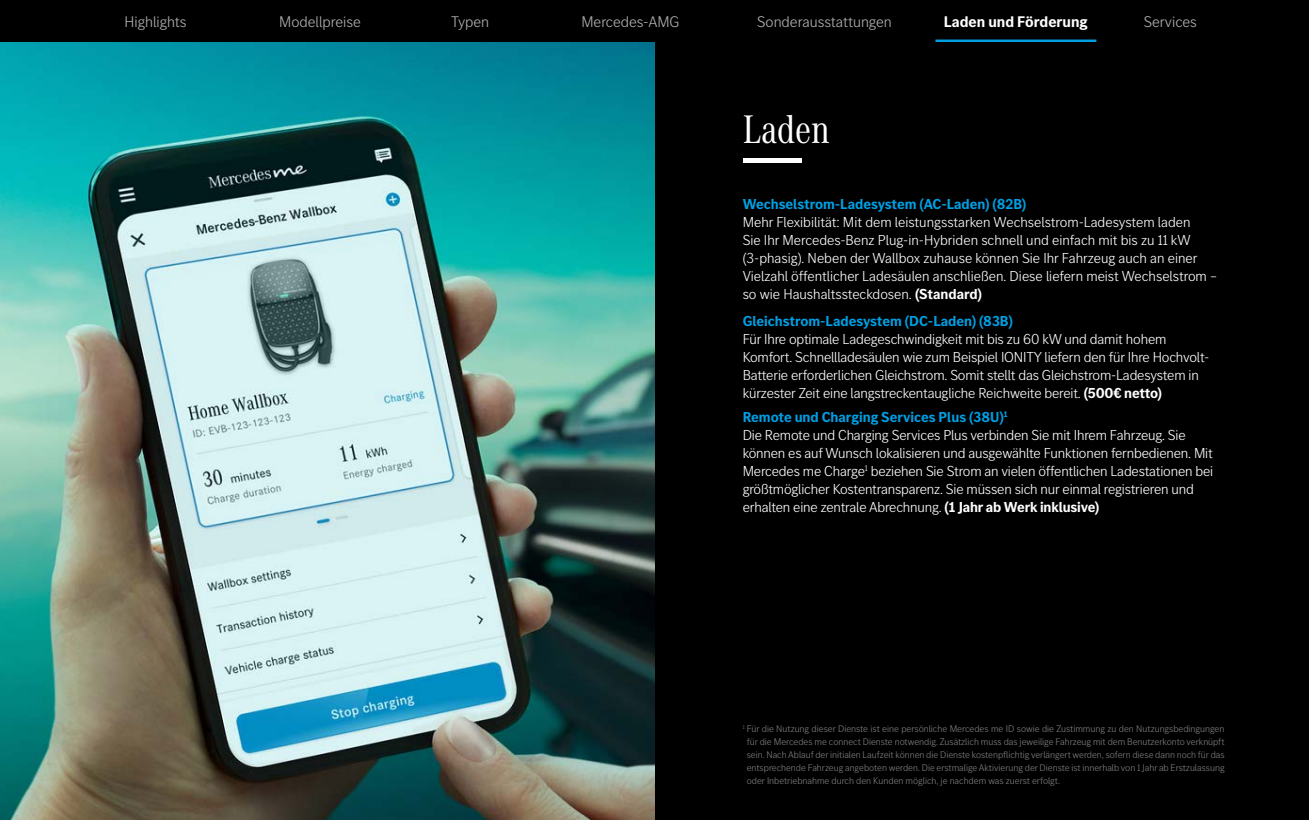
<style>
.page{position:relative;width:1309px;height:820px;background:#fff}
.page>*{position:absolute;margin:0;border:0;box-sizing:border-box;transform-origin:0 0}
.t1{font:41.4px "MB Corpo A Title Cond";color:#fff}
.t2{font:300 16px "MB Corpo S Title";color:#b2b2b2}
.t3{font:700 16px "MB Corpo S Title";color:#fff}
.t4{font:300 15px/18px "MB Corpo S Title";letter-spacing:-.01em;color:#fff}
.t5{font:700 15px "MB Corpo S Title";color:#009fe3}
.t6{font:300 10px/13px "MB Corpo S Title";color:#808080;text-align:justify}
.s1{font-weight:700}
.s2{font-weight:700;color:#009fe3}
</style>
<div class="page">
<div style="left:0;top:0;width:1309px;height:43px;background:#000"></div>
<hr style="left:935px;top:40px;width:161px;height:3px;background:#009fe3">
<div style="left:0;top:43px;width:1309px;height:777px;background:#000"></div>
<img style="left:0;top:43px;width:654px;height:777px">
<hr style="left:743px;top:159px;width:58px;height:4px;background:#fff">
<p class="t2" style="left:125px;top:12px;width:64px">Highlights</p>
<p class="t2" style="left:279px;top:12px;width:83px">Modellpreise</p>
<p class="t2" style="left:451px;top:12px;width:39px">Typen</p>
<p class="t2" style="left:581px;top:12px;width:100px">Mercedes-AMG</p>
<p class="t2" style="left:757px;top:12px;width:136px">Sonderausstattungen</p>
<p class="t3" style="left:944px;top:11px;width:145px">Laden und Förderung</p>
<p class="t2" style="left:1144px;top:12px;width:55px">Services</p>
<h1 class="t1" style="left:743px;top:102px;width:89px">Laden</h1>
<p class="t5" style="left:743px;top:194px;width:285px">Wechselstrom-Ladesystem (AC-Laden) (82B)</p>
<p class="t4" style="left:743px;top:212px;width:476px">Mehr Flexibilität: Mit dem leistungsstarken Wechselstrom-Ladesystem laden<br>Sie Ihr Mercedes-Benz Plug-in-Hybriden schnell und einfach mit bis zu 11 kW (3-phasig). Neben der Wallbox zuhause können Sie Ihr Fahrzeug auch an einer Vielzahl öffentlicher Ladesäulen anschließen. Diese liefern meist Wechselstrom – so wie Haushaltssteckdosen. <span class="s1">(Standard)</span></p>
<p class="t5" style="left:743px;top:311px;width:272px">Gleichstrom-Ladesystem (DC-Laden) (83B)</p>
<p class="t4" style="left:743px;top:329px;width:468px">Für Ihre optimale Ladegeschwindigkeit mit bis zu 60 kW und damit hohem Komfort. Schnellladesäulen wie zum Beispiel IONITY liefern den für Ihre Hochvolt-Batterie erforderlichen Gleichstrom. Somit stellt das Gleichstrom-Ladesystem in kürzester Zeit eine langstreckentaugliche Reichweite bereit. <span class="s1">(500€ netto)</span></p>
<p class="t4" style="left:743px;top:407px;width:472px"><span class="s2">Remote und Charging Services Plus (38U)</span><sup>1<br></sup>Die Remote und Charging Services Plus verbinden Sie mit Ihrem Fahrzeug. Sie können es auf Wunsch lokalisieren und ausgewählte Funktionen fernbedienen. Mit Mercedes me Charge<sup>1</sup> beziehen Sie Strom an vielen öffentlichen Ladestationen bei größtmöglicher Kostentransparenz. Sie müssen sich nur einmal registrieren und erhalten eine zentrale Abrechnung. <span class="s1">(1 Jahr ab Werk inklusive)</span></p>
<p class="t6" style="left:747px;top:722px;width:479px;text-indent:-4px"><sup>1</sup> Für die Nutzung dieser Dienste ist eine persönliche Mercedes me ID sowie die Zustimmung zu den Nutzungsbedingungen für die Mercedes me connect Dienste notwendig. Zusätzlich muss das jeweilige Fahrzeug mit dem Benutzerkonto verknüpft sein. Nach Ablauf der initialen Laufzeit können die Dienste kostenpflichtig verlängert werden, sofern diese dann noch für das entsprechende Fahrzeug angeboten werden. Die erstmalige Aktivierung der Dienste ist innerhalb von 1 Jahr ab Erstzulassung oder Inbetriebnahme durch den Kunden möglich, je nachdem was zuerst erfolgt.</p>
</div>
